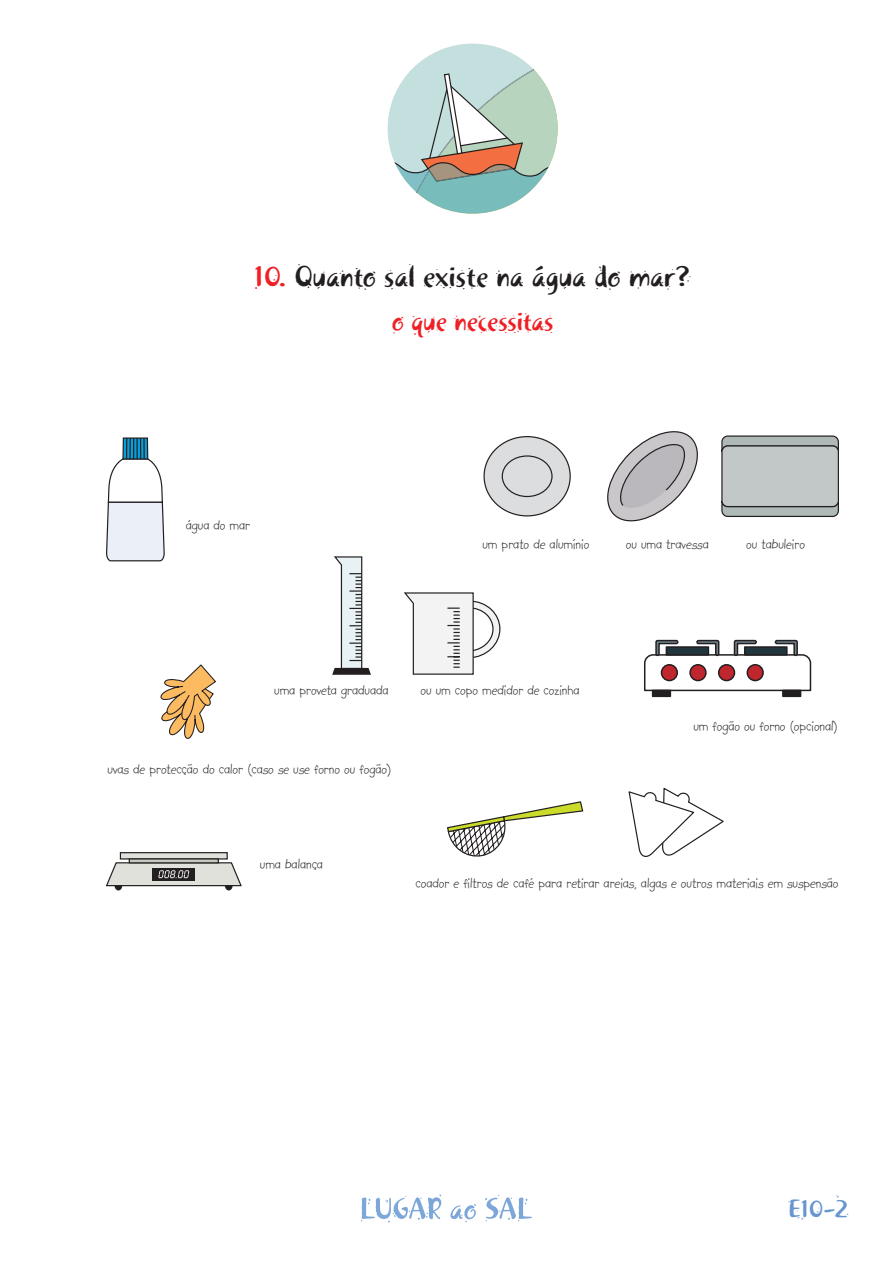
<style>
.page{position:relative;width:893px;height:1263px;background:#fff}
.page>*{position:absolute;margin:0;border:0;box-sizing:border-box;transform-origin:0 0}
.t1{font:30px "Khaki Two";color:#231f20}
.t2{font:27.6px "Khaki Two";letter-spacing:-.01em;color:#ee2026}
.t3{font:25.5px "Khaki Two";color:#6795ce}
.t4{font:15px "Kidprint";color:#231f20}
.s1{color:#ee2026}
</style>
<div class="page">
<svg style="left:361px;top:1194px;width:80px;height:29px"></svg>
<svg style="left:450px;top:1204px;width:26px;height:18px"></svg>
<svg style="left:485px;top:1195px;width:47px;height:26px"></svg>
<svg style="left:388px;top:44px;width:170px;height:170px"></svg>
<svg style="left:332px;top:556px;width:39px;height:119px"></svg>
<svg style="left:404px;top:592px;width:97px;height:83px"></svg>
<div style="left:484px;top:437px;width:86px;height:79px;background:#dcdddf;border-radius:50%"></div>
<div style="left:502px;top:455px;width:51px;height:42px;border:1px solid #231f20;border-radius:50%"></div>
<svg style="left:721px;top:435px;width:118px;height:13px"></svg>
<svg style="left:721px;top:504px;width:118px;height:13px"></svg>
<div style="left:722px;top:446px;width:116px;height:60px;background:#c1c8c7;border-radius:6px"></div>
<div style="left:721px;top:445px;width:118px;height:62px;border:1px solid #231f20;border-radius:6px"></div>
<svg style="left:607px;top:431px;width:91px;height:91px"></svg>
<div style="left:115px;top:881px;width:7px;height:9px;background:#231f20;border-radius:50%"></div>
<div style="left:225px;top:881px;width:8px;height:9px;background:#231f20;border-radius:50%"></div>
<div style="left:120px;top:853px;width:107px;height:6px;background:#dfe1da"></div>
<div style="left:120px;top:852px;width:108px;height:7px;border:1px solid #231f20"></div>
<hr style="left:129px;top:859px;width:89px;height:4px;background:#c5c9bd">
<div style="left:129px;top:858px;width:90px;height:5px;border:1px solid #231f20"></div>
<svg style="left:105px;top:862px;width:137px;height:25px;background:#b3b3af"></svg>
<svg style="left:644px;top:639px;width:168px;height:53px"></svg>
<div style="left:653px;top:690px;width:17px;height:6px;background:#231f20"></div>
<div style="left:652px;top:690px;width:19px;height:7px;border:2px solid #231f20"></div>
<div style="left:783px;top:690px;width:18px;height:6px;background:#231f20"></div>
<div style="left:782px;top:690px;width:19px;height:7px;border:2px solid #231f20"></div>
<svg style="left:160px;top:664px;width:56px;height:75px"></svg>
<svg style="left:106px;top:438px;width:59px;height:124px"></svg>
<hr style="left:143px;top:438px;width:2px;height:21px;background:#231f20">
<svg style="left:447px;top:801px;width:137px;height:56px"></svg>
<svg style="left:628px;top:787px;width:96px;height:70px"></svg>
<h1 class="t1" style="left:253px;top:259px;width:440px"><span class="s1">10.</span> Quanto sal existe na água do mar?</h1>
<h2 class="t2" style="left:392px;top:305px;width:163px">o que necessitas</h2>
<p class="t4" style="left:186px;top:517px;width:66px">água do mar</p>
<p class="t4" style="left:482px;top:536px;width:108px">um prato de alumínio</p>
<p class="t4" style="left:626px;top:536px;width:84px">ou uma travessa</p>
<p class="t4" style="left:746px;top:536px;width:60px">ou tabuleiro</p>
<p class="t4" style="left:274px;top:683px;width:116px">uma proveta graduada</p>
<p class="t4" style="left:108px;top:761px;width:285px">uvas de protecção do calor (caso se use forno ou fogão)</p>
<p class="t4" style="left:420px;top:683px;width:161px">ou um copo medidor de cozinha</p>
<p class="t4" style="left:260px;top:856px;width:65px">uma balança</p>
<p class="t4" style="left:693px;top:719px;width:146px">um fogão ou forno (opcional)</p>
<p class="t4" style="left:415px;top:875px;width:425px">coador e filtros de café para retirar areias, algas e outros materiais em suspensão</p>
<h3 class="t3" style="left:788px;top:1194px;width:62px">E10-2</h3>
</div>
